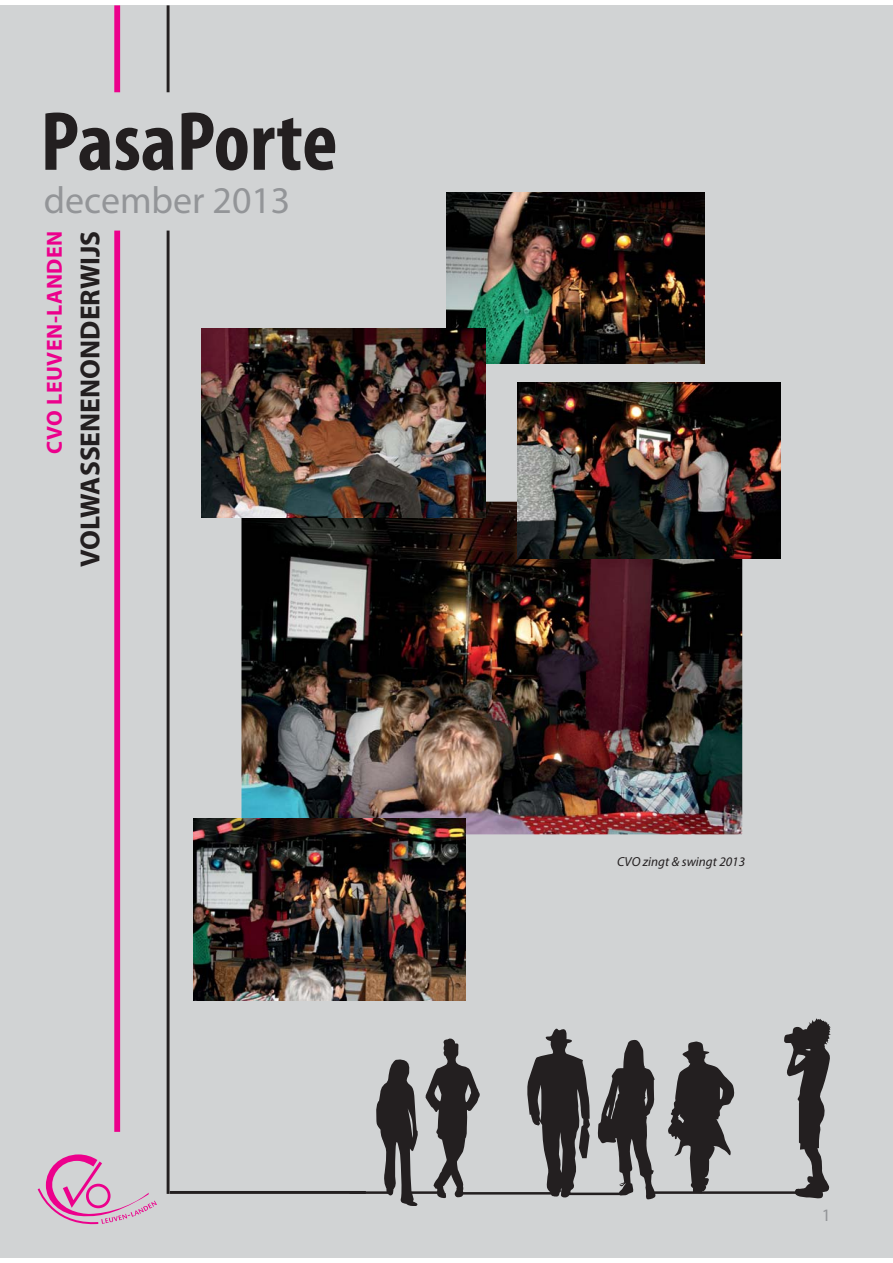
<style>
.page{position:relative;width:893px;height:1263px;background:#fff}
.page>*{position:absolute;margin:0;border:0;box-sizing:border-box;transform-origin:0 0}
.t1{font:700 condensed 84.6px "Myriad Pro";color:#231f20}
.t2{font:37.95px "Myriad Pro";color:#939598}
.t3{font:700 27.75px "Myriad Pro";color:#231f20}
.t4{font:700 21.9px "Myriad Pro";letter-spacing:.025em;color:#ec008c}
.t5{font:17.55px "Myriad Pro";color:#939598}
.t6{font:italic 13.05px "Myriad Pro";color:#231f20}
</style>
<div class="page">
<div style="left:0;top:5px;width:893px;height:1252px;background:#d1d3d4"></div>
<svg style="left:37px;top:1154px;width:120px;height:71px"></svg>
<hr style="left:167px;top:231px;width:3px;height:963px;background:#231f20">
<div style="left:114px;top:231px;width:6px;height:901px;background:#ec008c"></div>
<div style="left:114px;top:5px;width:6px;height:87px;background:#ec008c"></div>
<hr style="left:167px;top:5px;width:3px;height:87px;background:#231f20">
<div style="left:170px;top:1191px;width:196px;height:3px;border:1px solid #231f20"></div>
<hr style="left:462px;top:1192px;width:89px;height:3px;background:#231f20">
<hr style="left:652px;top:1191px;width:146px;height:3px;background:#231f20">
<hr style="left:569px;top:1193px;width:52px;height:2px;background:#231f20">
<hr style="left:350px;top:1191px;width:39px;height:3px;background:#231f20">
<svg style="left:597px;top:1040px;width:59px;height:160px"></svg>
<svg style="left:667px;top:1042px;width:68px;height:150px"></svg>
<svg style="left:374px;top:1038px;width:106px;height:167px"></svg>
<svg style="left:525px;top:1028px;width:65px;height:170px"></svg>
<svg style="left:782px;top:1018px;width:49px;height:181px"></svg>
<img style="left:447px;top:192px;width:258px;height:172px">
<img style="left:243px;top:503px;width:498px;height:330px">
<div style="left:239px;top:499px;width:506px;height:338px;border:3px solid #d1d3d4"></div>
<img style="left:193px;top:818px;width:273px;height:182px">
<img style="left:202px;top:328px;width:283px;height:189px">
<img style="left:517px;top:383px;width:263px;height:175px">
<h1 class="t1" style="left:40px;top:91px;width:299px">PasaPorte</h1>
<h2 class="t2" style="left:44px;top:185px;width:248px">december 2013</h2>
<p class="t4" style="left:46px;top:454px;width:225px;rotate:-90deg">CVO LEUVEN-LANDEN</p>
<p class="t3" style="left:80px;top:567px;width:338px;rotate:-90deg">VOLWASSENENONDERWIJS</p>
<p class="t6" style="left:617px;top:857px;width:129px">CVO zingt &amp; swingt 2013</p>
<p class="t5" style="left:822px;top:1208px;width:10px">1</p>
</div>
